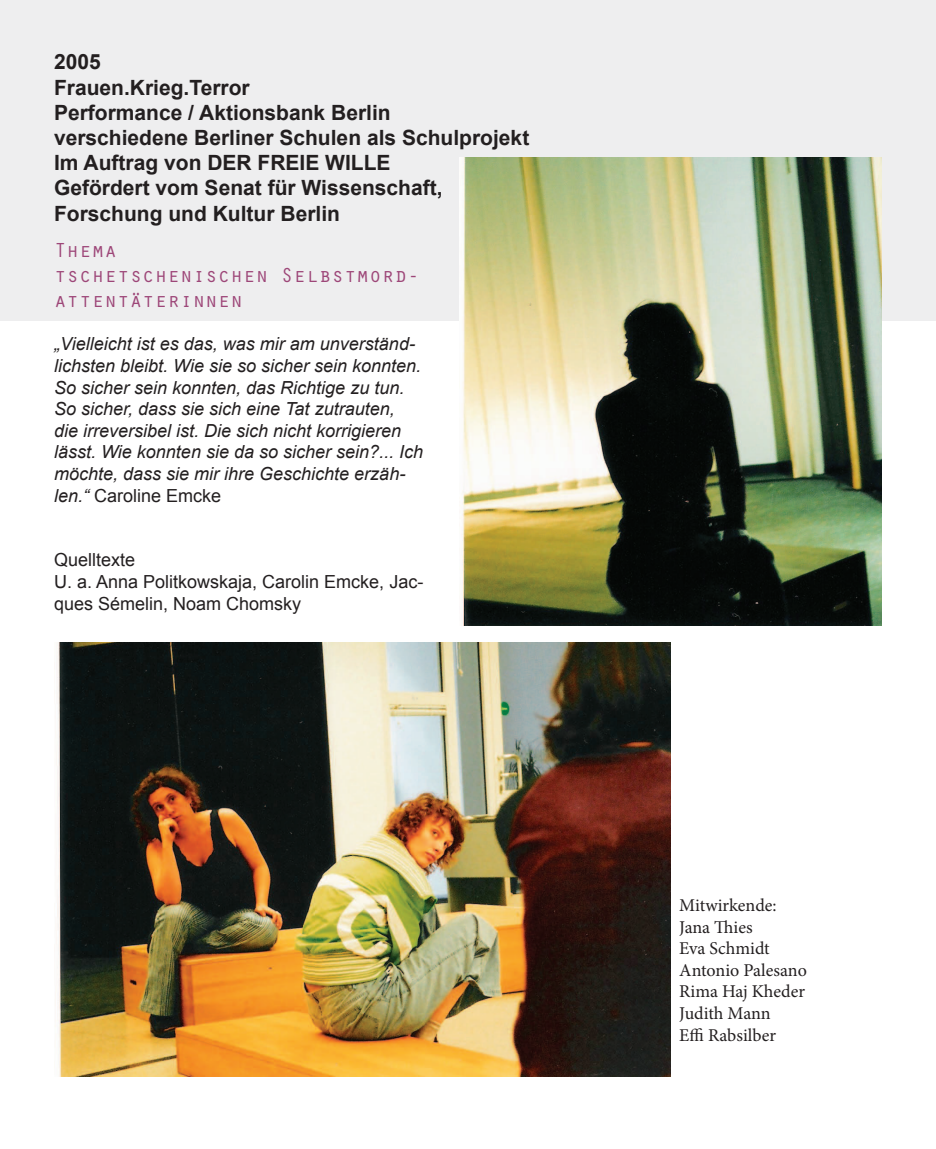
<style>
.page{position:relative;width:936px;height:1149px;background:#fff}
.page>*{position:absolute;margin:0;border:0;box-sizing:border-box;transform-origin:0 0}
.t1{font:700 21px/25.2px "Arial";color:#231f20}
.t2{font:21px/25.2px "Orator Std";color:#9d4678}
.t3{font:italic 18px/21.6px "Arial";color:#231f20}
.t4{font:18px/21.6px "Minion Pro";color:#231f20}
.t5{font:18px/21.6px "Arial";color:#231f20}
.s1{font-style:normal}
</style>
<div class="page">
<div style="left:0;top:0;width:935px;height:320px;background:#eeeeef"></div>
<img style="left:459px;top:158px;width:422px;height:467px">
<img style="left:56px;top:642px;width:614px;height:434px">
<p class="t1" style="left:54px;top:50px;width:477px">2005<br>Frauen.Krieg.Terror<br>Performance / Aktionsbank Berlin verschiedene Berliner Schulen als Schulprojekt<br>Im Auftrag von DER FREIE WILLE<br>Gefördert vom Senat für Wissenschaft,<br>Forschung und Kultur Berlin</p>
<p class="t2" style="left:54px;top:236px;width:367px">Thema<br>tschetschenischen Selbstmord&shy;attentäterinnen</p>
<p class="t3" style="left:54px;top:333px;width:370px">„Vielleicht ist es das, was mir am unverständ&shy;lichsten bleibt. Wie sie so sicher sein konnten.<br>So sicher sein konnten, das Richtige zu tun.<br>So sicher, dass sie sich eine Tat zutrauten, die irreversibel ist. Die sich nicht korrigieren lässt. Wie konnten sie da so sicher sein?... Ich möchte, dass sie mir ihre Geschichte erzäh&shy;len.“ <span class="s1">Caroline Emcke</span></p>
<p class="t5" style="left:54px;top:549px;width:371px">Quelltexte<br>U. a. Anna Politkowskaja, Carolin Emcke, Jac&shy;ques Sémelin, Noam Chomsky</p>
<p class="t4" style="left:679px;top:894px;width:129px">Mitwirkende:<br>Jana Thies<br>Eva Schmidt<br>Antonio Palesano<br>Rima Haj Kheder<br>Judith Mann<br>Effi Rabsilber</p>
</div>
